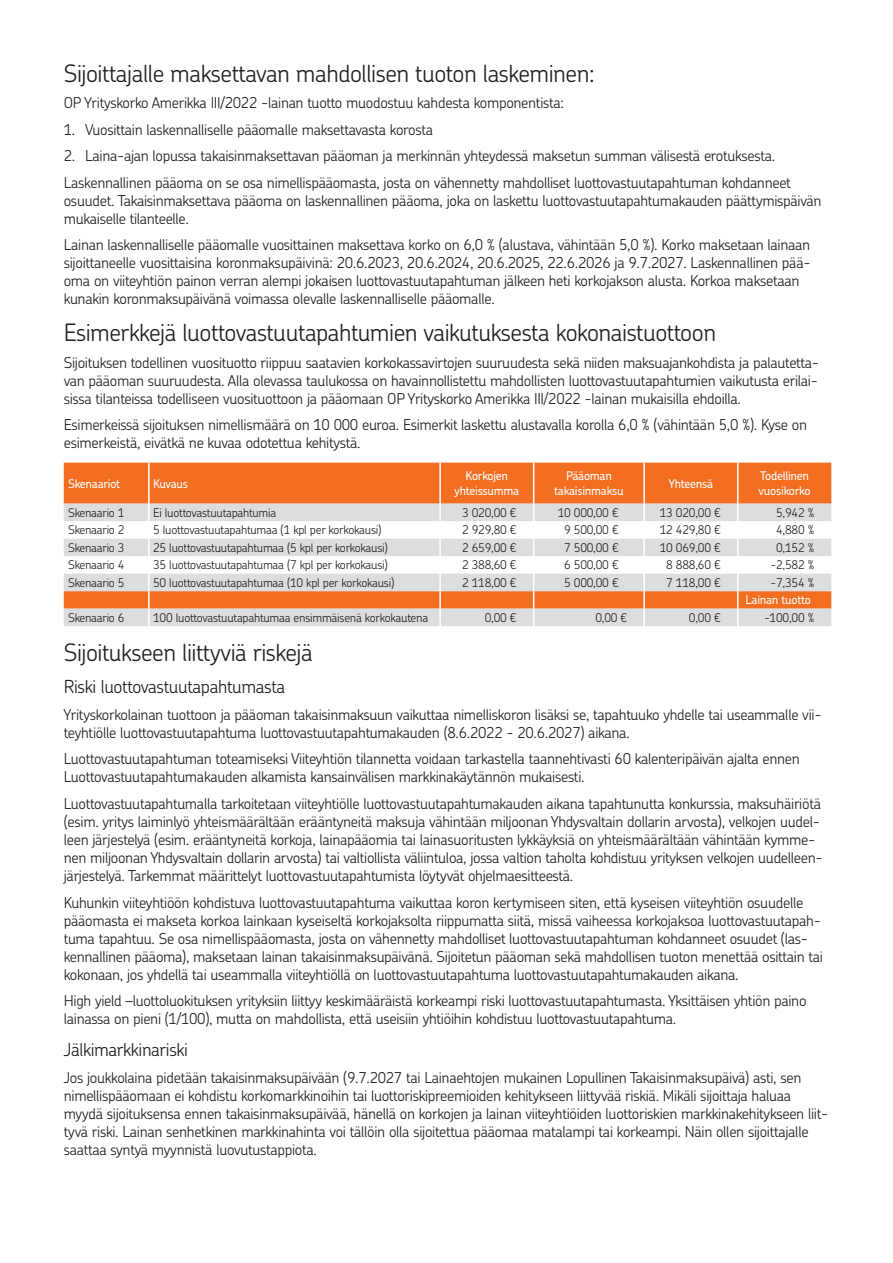
<style>
.page{position:relative;width:893px;height:1263px;background:#fff}
.page>*{position:absolute;margin:0;border:0;box-sizing:border-box;transform-origin:0 0}
.t1{font:300 24px "OP Chevin Pro";letter-spacing:-.02em;color:#231f20}
.t2{font:300 18px "OP Chevin Pro";letter-spacing:-.02em;color:#231f20}
.t3{font:300 15px/18px "OP Chevin Pro";letter-spacing:-.02em;color:#231f20}
.t4{font:300 12px "OP Chevin Pro";letter-spacing:-.02em;color:#231f20}
.t5{font:500 12px/15px "OP Chevin Pro";letter-spacing:-.02em;color:#fff;text-align:center}
</style>
<div class="page">
<div style="left:64px;top:463px;width:767px;height:41px;background:#f36e21"></div>
<svg style="left:64px;top:504px;width:767px;height:122px;fill:#dcdddf"></svg>
<hr style="left:148px;top:463px;width:2px;height:41px;background:#fff">
<hr style="left:439px;top:463px;width:2px;height:41px;background:#fff">
<hr style="left:533px;top:463px;width:1px;height:41px;background:#fff">
<hr style="left:643px;top:463px;width:2px;height:41px;background:#fff">
<hr style="left:737px;top:463px;width:1px;height:41px;background:#fff">
<svg style="left:148px;top:504px;width:2px;height:122px"></svg>
<svg style="left:439px;top:504px;width:2px;height:122px"></svg>
<svg style="left:533px;top:504px;width:1px;height:122px"></svg>
<svg style="left:643px;top:504px;width:2px;height:122px"></svg>
<svg style="left:737px;top:504px;width:1px;height:122px"></svg>
<h1 class="t1" style="left:64px;top:57px;width:532px">Sijoittajalle maksettavan mahdollisen tuoton laskeminen:</h1>
<p class="t3" style="left:64px;top:93px;width:502px">OP Yrityskorko Amerikka III/2022 -lainan tuotto muodostuu kahdesta komponentista:</p>
<p class="t3" style="left:64px;top:120px;width:371px">1. Vuosittain laskennalliselle pääomalle maksettavasta korosta</p>
<p class="t3" style="left:64px;top:142px;width:729px;line-height:26.5px">2. Laina-ajan lopussa takaisinmaksettavan pääoman ja merkinnän yhteydessä maksetun summan välisestä erotuksesta.<br>Laskennallinen pääoma on se osa nimellispääomasta, josta on vähennetty mahdolliset luottovastuutapahtuman kohdanneet</p>
<p class="t3" style="left:64px;top:191px;width:759px">osuudet. Takaisinmaksettava pääoma on laskennallinen pääoma, joka on laskettu luottovastuutapahtumakauden päättymispäivän mukaiselle tilanteelle.</p>
<p class="t3" style="left:64px;top:235px;width:748px">Lainan laskennalliselle pääomalle vuosittainen maksettava korko on 6,0 % (alustava, vähintään 5,0 %). Korko maksetaan lainaan sijoittaneelle vuosittaisina koronmaksupäivinä: 20.6.2023, 20.6.2024, 20.6.2025, 22.6.2026 ja 9.7.2027. Laskennallinen pää&shy;oma on viiteyhtiön painon verran alempi jokaisen luottovastuutapahtuman jälkeen heti korkojakson alusta. Korkoa maksetaan kunakin koronmaksupäivänä voimassa olevalle laskennalliselle pääomalle.</p>
<h1 class="t1" style="left:64px;top:316px;width:654px">Esimerkkejä luottovastuutapahtumien vaikutuksesta kokonaistuottoon</h1>
<p class="t3" style="left:64px;top:353px;width:757px;text-align:justify">Sijoituksen todellinen vuosituotto riippuu saatavien korkokassavirtojen suuruudesta sekä niiden maksuajankohdista ja palautetta&shy;van pääoman suuruudesta. Alla olevassa taulukossa on havainnollistettu mahdollisten luottovastuutapahtumien vaikutusta erilai&shy;sissa tilanteissa todelliseen vuosituottoon ja pääomaan OP Yrityskorko Amerikka III/2022 -lainan mukaisilla ehdoilla.</p>
<p class="t3" style="left:64px;top:415px;width:745px">Esimerkeissä sijoituksen nimellismäärä on 10 000 euroa. Esimerkit laskettu alustavalla korolla 6,0 % (vähintään 5,0 %). Kyse on esimerkeistä, eivätkä ne kuvaa odotettua kehitystä.</p>
<p class="t5" style="left:68px;top:475px;width:54px">Skenaariot</p>
<p class="t5" style="left:153px;top:475px;width:36px">Kuvaus</p>
<p class="t5" style="left:455px;top:468px;width:66px">Korkojen yhteissumma</p>
<p class="t5" style="left:554px;top:468px;width:71px">Pääoman takaisinmaksu</p>
<p class="t5" style="left:669px;top:475px;width:46px">Yhteensä</p>
<p class="t5" style="left:759px;top:468px;width:53px;text-align:left">Todellinen vuosikorko</p>
<p class="t4" style="left:68px;top:504px;width:58px">Skenaario 1</p>
<p class="t4" style="left:153px;top:504px;width:125px">Ei luottovastuutapahtumia</p>
<p class="t4" style="left:462px;top:504px;width:56px">3 020,00 €</p>
<p class="t4" style="left:558px;top:504px;width:63px">10 000,00 €</p>
<p class="t4" style="left:660px;top:504px;width:63px">13 020,00 €</p>
<p class="t4" style="left:776px;top:504px;width:40px">5,942 %</p>
<p class="t4" style="left:68px;top:522px;width:58px">Skenaario 2</p>
<p class="t4" style="left:153px;top:522px;width:230px">5 luottovastuutapahtumaa (1 kpl per korkokausi)</p>
<p class="t4" style="left:462px;top:522px;width:56px">2 929,80 €</p>
<p class="t4" style="left:564px;top:522px;width:56px">9 500,00 €</p>
<p class="t4" style="left:660px;top:522px;width:63px">12 429,80 €</p>
<p class="t4" style="left:776px;top:522px;width:40px">4,880 %</p>
<p class="t4" style="left:68px;top:539px;width:58px">Skenaario 3</p>
<p class="t4" style="left:153px;top:539px;width:236px">25 luottovastuutapahtumaa (5 kpl per korkokausi)</p>
<p class="t4" style="left:462px;top:539px;width:56px">2 659,00 €</p>
<p class="t4" style="left:564px;top:539px;width:56px">7 500,00 €</p>
<p class="t4" style="left:660px;top:539px;width:63px">10 069,00 €</p>
<p class="t4" style="left:776px;top:539px;width:40px">0,152 %</p>
<p class="t4" style="left:68px;top:557px;width:58px">Skenaario 4</p>
<p class="t4" style="left:153px;top:557px;width:236px">35 luottovastuutapahtumaa (7 kpl per korkokausi)</p>
<p class="t4" style="left:462px;top:557px;width:56px">2 388,60 €</p>
<p class="t4" style="left:564px;top:557px;width:56px">6 500,00 €</p>
<p class="t4" style="left:666px;top:557px;width:56px">8 888,60 €</p>
<p class="t4" style="left:770px;top:557px;width:45px">-2,582 %</p>
<p class="t4" style="left:68px;top:574px;width:58px">Skenaario 5</p>
<p class="t4" style="left:153px;top:574px;width:243px">50 luottovastuutapahtumaa (10 kpl per korkokausi)</p>
<p class="t4" style="left:462px;top:574px;width:56px">2 118,00 €</p>
<p class="t4" style="left:564px;top:574px;width:56px">5 000,00 €</p>
<p class="t4" style="left:666px;top:574px;width:56px">7 118,00 €</p>
<p class="t4" style="left:770px;top:574px;width:45px">-7,354 %</p>
<p class="t5" style="left:745px;top:592px;width:67px">Lainan tuotto</p>
<p class="t4" style="left:68px;top:609px;width:58px">Skenaario 6</p>
<p class="t4" style="left:153px;top:609px;width:277px">100 luottovastuutapahtumaa ensimmäisenä korkokautena</p>
<p class="t4" style="left:485px;top:609px;width:33px">0,00 €</p>
<p class="t4" style="left:595px;top:609px;width:33px">0,00 €</p>
<p class="t4" style="left:689px;top:609px;width:33px">0,00 €</p>
<p class="t4" style="left:764px;top:609px;width:52px">-100,00 %</p>
<h1 class="t1" style="left:64px;top:636px;width:250px">Sijoitukseen liittyviä riskejä</h1>
<p class="t2" style="left:64px;top:675px;width:223px">Riski luottovastuutapahtumasta</p>
<p class="t3" style="left:64px;top:705px;width:759px">Yrityskorkolainan tuottoon ja pääoman takaisinmaksuun vaikuttaa nimelliskoron lisäksi se, tapahtuuko yhdelle tai useammalle vii&shy;teyhtiölle luottovastuutapahtuma luottovastuutapahtumakauden (8.6.2022 - 20.6.2027) aikana.</p>
<p class="t3" style="left:64px;top:749px;width:738px">Luottovastuutapahtuman toteamiseksi Viiteyhtiön tilannetta voidaan tarkastella taannehtivasti 60 kalenteripäivän ajalta ennen<br>Luottovastuutapahtumakauden alkamista kansainvälisen markkinakäytännön mukaisesti.</p>
<p class="t3" style="left:64px;top:794px;width:760px">Luottovastuutapahtumalla tarkoitetaan viiteyhtiölle luottovastuutapahtumakauden aikana tapahtunutta konkurssia, maksuhäiriötä (esim. yritys laiminlyö yhteismäärältään erääntyneitä maksuja vähintään miljoonan Yhdysvaltain dollarin arvosta), velkojen uudel&shy;leen järjestelyä (esim. erääntyneitä korkoja, lainapääomia tai lainasuoritusten lykkäyksiä on yhteismäärältään vähintään kymme&shy;nen miljoonan Yhdysvaltain dollarin arvosta) tai valtiollista väliintuloa, jossa valtion taholta kohdistuu yrityksen velkojen uudelleen&shy;järjestelyä. Tarkemmat määrittelyt luottovastuutapahtumista löytyvät ohjelmaesitteestä.</p>
<p class="t3" style="left:64px;top:892px;width:761px">Kuhunkin viiteyhtiöön kohdistuva luottovastuutapahtuma vaikuttaa koron kertymiseen siten, että kyseisen viiteyhtiön osuudelle pääomasta ei makseta korkoa lainkaan kyseiseltä korkojaksolta riippumatta siitä, missä vaiheessa korkojaksoa luottovastuutapah&shy;tuma tapahtuu. Se osa nimellispääomasta, josta on vähennetty mahdolliset luottovastuutapahtuman kohdanneet osuudet (las&shy;kennallinen pääoma), maksetaan lainan takaisinmaksupäivänä. Sijoitetun pääoman sekä mahdollisen tuoton menettää osittain tai kokonaan, jos yhdellä tai useammalla viiteyhtiöllä on luottovastuutapahtuma luottovastuutapahtumakauden aikana.</p>
<p class="t3" style="left:64px;top:991px;width:744px">High yield –luottoluokituksen yrityksiin liittyy keskimääräistä korkeampi riski luottovastuutapahtumasta. Yksittäisen yhtiön paino lainassa on pieni (1/100), mutta on mahdollista, että useisiin yhtiöihin kohdistuu luottovastuutapahtuma.</p>
<p class="t2" style="left:64px;top:1037px;width:126px">Jälkimarkkinariski</p>
<p class="t3" style="left:64px;top:1068px;width:766px">Jos joukkolaina pidetään takaisinmaksupäivään (9.7.2027 tai Lainaehtojen mukainen Lopullinen Takaisinmaksupäivä) asti, sen nimellispääomaan ei kohdistu korkomarkkinoihin tai luottoriskipreemioiden kehitykseen liittyvää riskiä. Mikäli sijoittaja haluaa myydä sijoituksensa ennen takaisinmaksupäivää, hänellä on korkojen ja lainan viiteyhtiöiden luottoriskien markkinakehitykseen liit&shy;tyvä riski. Lainan senhetkinen markkinahinta voi tällöin olla sijoitettua pääomaa matalampi tai korkeampi. Näin ollen sijoittajalle saattaa syntyä myynnistä luovutustappiota.</p>
</div>
